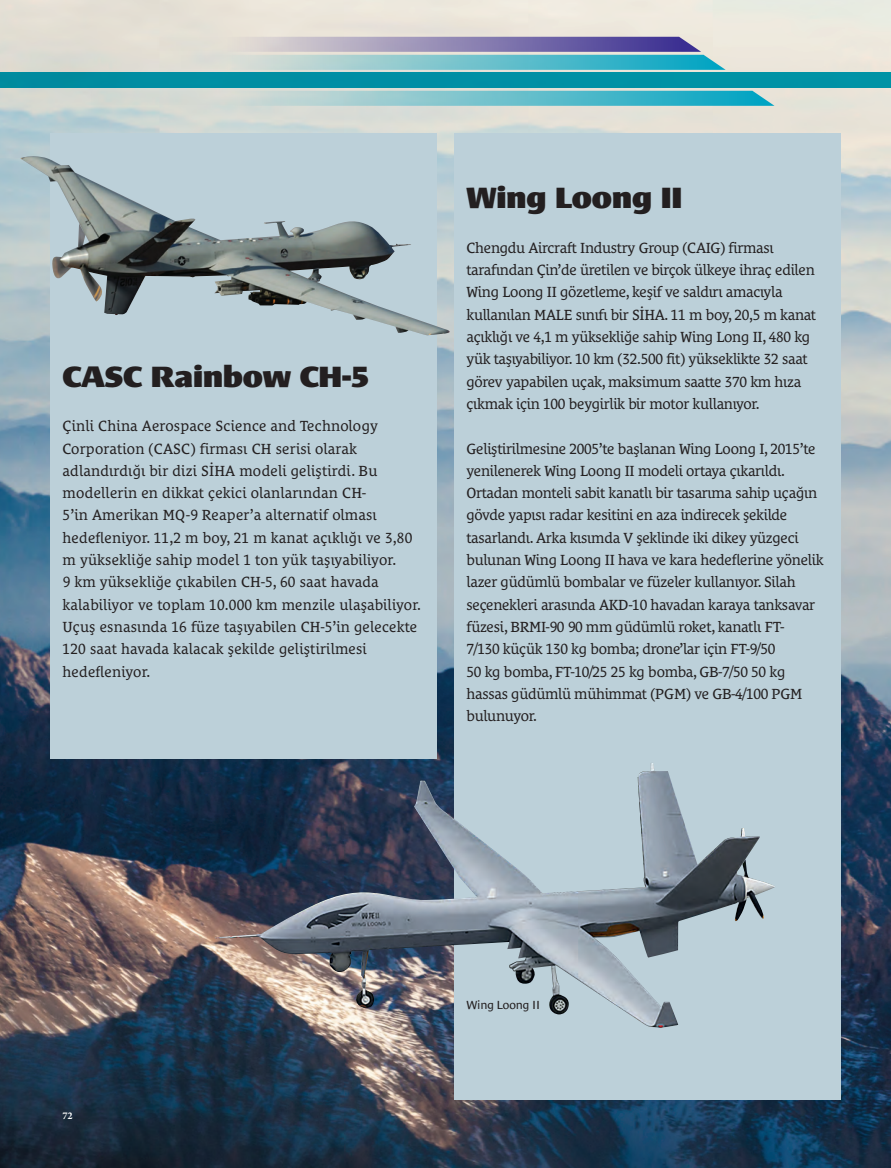
<style>
.page{position:relative;width:891px;height:1168px;background:#fff}
.page>*{position:absolute;margin:0;border:0;box-sizing:border-box;transform-origin:0 0}
.t1{font:900 30px "Le Monde Sans Pro";letter-spacing:-.01em;color:#231f20}
.t2{font:15px/22.4px "Le Monde Courrier Pro";letter-spacing:-.02em;color:#231f20}
.t3{font:15px/22.4px "Le Monde Courrier Pro";letter-spacing:.01em;color:#231f20}
.t4{font:12px "Le Monde Sans Pro";letter-spacing:-.01em;color:#231f20}
.t5{font:700 10.35px "Minion Pro";color:#fff}
</style>
<div class="page">
<img style="left:0;top:0;width:891px;height:1168px">
<div style="left:51px;top:133px;width:386px;height:625px;background:#bcd0d9"></div>
<div style="left:454px;top:133px;width:386px;height:967px;background:#bcd0d9"></div>
<div style="left:0;top:73px;width:891px;height:15px;background:#008fa4"></div>
<svg style="left:90px;top:91px;width:684px;height:15px"></svg>
<svg style="left:156px;top:37px;width:569px;height:33px"></svg>
<img style="left:20px;top:156px;width:430px;height:179px">
<img style="left:214px;top:763px;width:561px;height:264px">
<h1 class="t1" style="left:63px;top:354px;width:308px">CASC Rainbow CH-5</h1>
<p class="t3" style="left:63px;top:413px;width:360px">Çinli China Aerospace Science and Technology Corporation (CASC) firması CH serisi olarak adlandırdığı bir dizi SİHA modeli geliştirdi. Bu modellerin en dikkat çekici olanlarından CH-<br>5’in Amerikan MQ-9 Reaper’a alternatif olması hedefleniyor. 11,2 m boy, 21 m kanat açıklığı ve 3,80 m yüksekliğe sahip model 1 ton yük taşıyabiliyor.<br>9 km yüksekliğe çıkabilen CH-5, 60 saat havada kalabiliyor ve toplam 10.000 km menzile ulaşabiliyor.<br>Uçuş esnasında 16 füze taşıyabilen CH-5’in gelecekte 120 saat havada kalacak şekilde geliştirilmesi hedefleniyor.</p>
<h1 class="t1" style="left:466px;top:176px;width:217px">Wing Loong II</h1>
<p class="t2" style="left:466px;top:234px;width:351px">Chengdu Aircraft Industry Group (CAIG) firması tarafından Çin’de üretilen ve birçok ülkeye ihraç edilen Wing Loong II gözetleme, keşif ve saldırı amacıyla kullanılan MALE sınıfı bir SİHA. 11 m boy, 20,5 m kanat açıklığı ve 4,1 m yüksekliğe sahip Wing Long II, 480 kg yük taşıyabiliyor. 10 km (32.500 fit) yükseklikte 32 saat görev yapabilen uçak, maksimum saatte 370 km hıza çıkmak için 100 beygirlik bir motor kullanıyor.</p>
<p class="t2" style="left:466px;top:435px;width:358px">Geliştirilmesine 2005’te başlanan Wing Loong I, 2015’te yenilenerek Wing Loong II modeli ortaya çıkarıldı.<br>Ortadan monteli sabit kanatlı bir tasarıma sahip uçağın gövde yapısı radar kesitini en aza indirecek şekilde tasarlandı. Arka kısımda V şeklinde iki dikey yüzgeci bulunan Wing Loong II hava ve kara hedeflerine yönelik lazer güdümlü bombalar ve füzeler kullanıyor. Silah seçenekleri arasında AKD-10 havadan karaya tanksavar füzesi, BRMI-90 90 mm güdümlü roket, kanatlı FT-<br>7/130 küçük 130 kg bomba; drone’lar için FT-9/50<br>50 kg bomba, FT-10/25 25 kg bomba, GB-7/50 50 kg hassas güdümlü mühimmat (PGM) ve GB-4/100 PGM bulunuyor.</p>
<p class="t5" style="left:63px;top:1108px;width:12px">72</p>
<p class="t4" style="left:466px;top:995px;width:75px">Wing Loong II</p>
</div>
